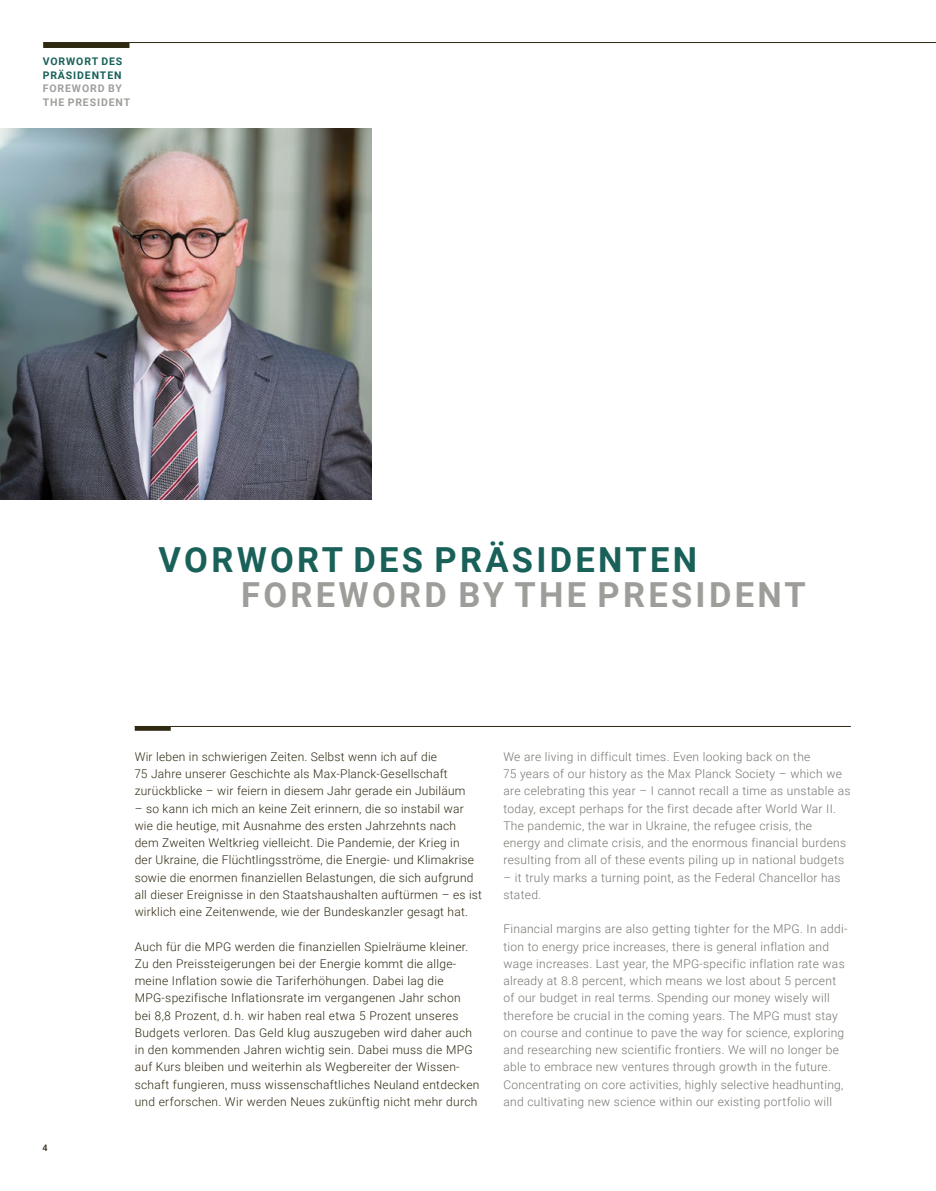
<style>
.page{position:relative;width:936px;height:1191px;background:#fff}
.page>*{position:absolute;margin:0;border:0;box-sizing:border-box;transform-origin:0 0}
._1_Headline{font:700 34.5px "Roboto";letter-spacing:.095em;color:#9d9d9a}
._1_Headline-2{font:700 34.5px "Roboto";letter-spacing:.095em;color:#186058}
._3_Fließtext{font:300 12px/17.2px "Roboto";letter-spacing:.02em;color:#2f2912}
._3_Fließtext-2{font:300 12px/17.2px "Roboto";letter-spacing:.025em;color:#77756f}
._0_Rubrikzeile{font:700 10.5px/13.5px "Roboto";letter-spacing:.085em;color:#9e9e9b}
._0_Rubrikzeile-2{font:700 10.5px/13.5px "Roboto";letter-spacing:.085em;color:#186058}
.t1{font:500 9px "Roboto";color:#2f2912}
</style>
<div class="page">
<img style="left:0;top:129px;width:371px;height:371px">
<svg style="left:135px;top:726px;width:715px;height:5px"></svg>
<div style="left:43px;top:43px;width:86px;height:5px;background:#2f2912"></div>
<hr style="left:43px;top:42px;width:892px;height:1px;background:#2f2912">
<p class="_0_Rubrikzeile-2" style="left:43px;top:54px;width:81px">VORWORT DES<br>PRÄSIDENTEN</p>
<p class="_0_Rubrikzeile" style="left:43px;top:81px;width:89px">FOREWORD BY<br>THE PRESIDENT</p>
<p class="_1_Headline-2" style="left:159px;top:536px;width:540px">VORWORT DES PRÄSIDENTEN</p>
<p class="_1_Headline" style="left:241px;top:570px;width:566px">FOREWORD BY THE PRESIDENT</p>
<p class="t1" style="left:43px;top:1141px;width:7px">4</p>
<p class="_3_Fließtext" style="left:135px;top:747px;width:332px">Wir leben in schwierigen Zeiten. Selbst wenn ich auf die<br>75 Jahre unserer Geschichte als Max-Planck-Gesellschaft zurückblicke – wir feiern in diesem Jahr gerade ein Jubiläum</p>
<p class="_3_Fließtext" style="left:135px;top:799px;width:349px">– so kann ich mich an keine Zeit erinnern, die so instabil war wie die heutige, mit Ausnahme des ersten Jahrzehnts nach dem Zweiten Weltkrieg vielleicht. Die Pandemie, der Krieg in<br>der Ukraine, die Flüchtlingsströme, die Energie- und Klimakrise sowie die enormen finanziellen Belastungen, die sich aufgrund all dieser Ereignisse in den Staatshaushalten auftürmen – es ist wirklich eine Zeitenwende, wie der Bundeskanzler gesagt hat.</p>
<p class="_3_Fließtext" style="left:135px;top:937px;width:346px">Auch für die MPG werden die finanziellen Spielräume kleiner.<br>Zu den Preissteigerungen bei der Energie kommt die allge&shy;meine Inflation sowie die Tariferhöhungen. Dabei lag die MPG-spezifische Inflationsrate im vergangenen Jahr schon bei 8,8 Prozent, d.h. wir haben real etwa 5 Prozent unseres Budgets verloren. Das Geld klug auszugeben wird daher auch in den kommenden Jahren wichtig sein. Dabei muss die MPG auf Kurs bleiben und weiterhin als Wegbereiter der Wissen&shy;schaft fungieren, muss wissenschaftliches Neuland entdecken und erforschen. Wir werden Neues zukünftig nicht mehr durch</p>
<p class="_3_Fließtext-2" style="left:503px;top:747px;width:348px">We are living in difficult times. Even looking back on the<br>75 years of our history as the Max Planck Society – which we are celebrating this year – I cannot recall a time as unstable as today, except perhaps for the first decade after World War II.<br>The pandemic, the war in Ukraine, the refugee crisis, the energy and climate crisis, and the enormous financial burdens resulting from all of these events piling up in national budgets</p>
<p class="_3_Fließtext-2" style="left:503px;top:868px;width:339px">– it truly marks a turning point, as the Federal Chancellor has stated.</p>
<p class="_3_Fließtext-2" style="left:503px;top:920px;width:345px">Financial margins are also getting tighter for the MPG. In addi&shy;tion to energy price increases, there is general inflation and wage increases. Last year, the MPG-specific inflation rate was already at 8.8 percent, which means we lost about 5 percent of our budget in real terms. Spending our money wisely will therefore be crucial in the coming years. The MPG must stay on course and continue to pave the way for science, exploring and researching new scientific frontiers. We will no longer be able to embrace new ventures through growth in the future.<br>Concentrating on core activities, highly selective headhunting, and cultivating new science within our existing portfolio will</p>
</div>
